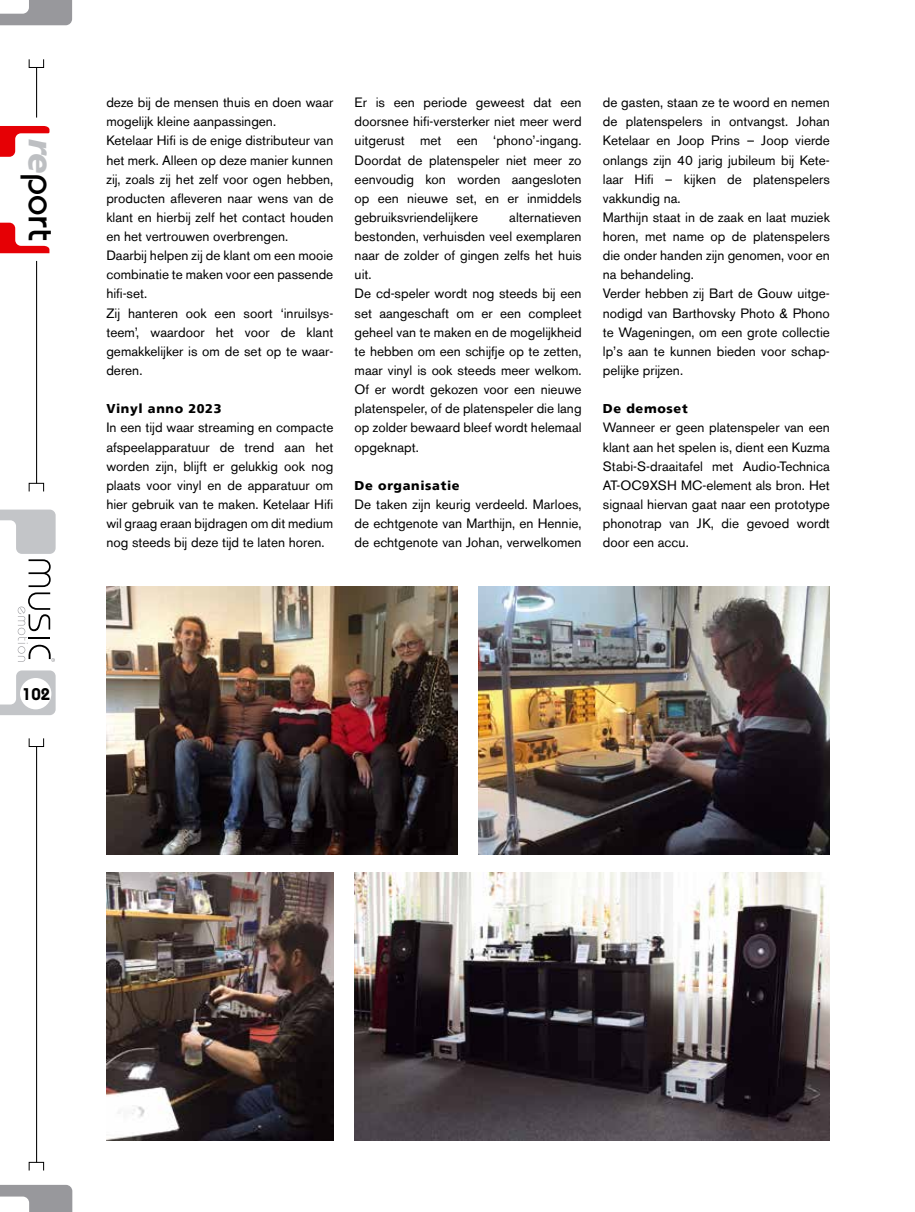
<style>
.page{position:relative;width:915px;height:1212px;background:#fff}
.page>*{position:absolute;margin:0;border:0;box-sizing:border-box;transform-origin:0 0}
.t1{font:500 33.9px "Bauhaus";color:#000}
.t2{font:600 16.95px "Bauhaus";color:#000}
.t3{font:13.5px/19.2px "Akzidenz Grotesk BE";color:#000;text-align:justify}
.t4{font:900 12.75px "Frutiger LT";letter-spacing:.05em;color:#000}
.s1{font-family:"Frutiger";font-weight:900;font-style:italic;color:#bdbfc2}
</style>
<div class="page">
<img style="left:354px;top:872px;width:475px;height:268px">
<img style="left:478px;top:587px;width:351px;height:267px">
<img style="left:106px;top:872px;width:227px;height:268px">
<img style="left:106px;top:587px;width:351px;height:268px">
<svg style="left:0;top:0;width:72px;height:25px"></svg>
<svg style="left:0;top:670px;width:56px;height:45px"></svg>
<svg style="left:0;top:510px;width:56px;height:152px"></svg>
<svg style="left:0;top:1185px;width:72px;height:27px"></svg>
<hr style="left:36px;top:67px;width:1px;height:51px;background:#000">
<div style="left:29px;top:59px;width:15px;height:9px;border:1px solid #000"></div>
<hr style="left:36px;top:746px;width:1px;height:416px;background:#000">
<div style="left:29px;top:738px;width:15px;height:9px;border:1px solid #000"></div>
<div style="left:29px;top:1162px;width:15px;height:9px;border:1px solid #000"></div>
<div style="left:20px;top:678px;width:31px;height:31px;background:#fff;border-radius:50%"></div>
<div style="left:29px;top:483px;width:15px;height:9px;border:1px solid #000"></div>
<hr style="left:36px;top:261px;width:1px;height:222px;background:#000">
<svg style="left:0;top:223px;width:49px;height:30px"></svg>
<svg style="left:0;top:126px;width:49px;height:31px"></svg>
<h1 class="t1" style="left:64px;top:139px;width:103px;rotate:90deg"><span class="s1">re</span>port</h1>
<p class="t2" style="left:22px;top:684px;width:30px">102</p>
<p class="t3" style="left:106px;top:93px;width:228px;text-align:left">deze bij de mensen thuis en doen waar mogelijk kleine aanpassingen.<br>Ketelaar Hifi is de enige distributeur van het merk. Alleen op deze manier kunnen zij, zoals zij het zelf voor ogen hebben, producten afleveren naar wens van de klant en hierbij zelf het contact houden en het vertrouwen overbrengen.<br>Daarbij helpen zij de klant om een mooie combinatie te maken voor een passende hifi-set.<br>Zij hanteren ook een soort ‘inruilsys&shy;teem’, waardoor het voor de klant gemakkelijker is om de set op te waar&shy;deren.</p>
<p class="t4" style="left:106px;top:401px;width:117px">Vinyl anno 2023</p>
<p class="t3" style="left:106px;top:418px;width:228px">In een tijd waar streaming en compacte afspeelapparatuur de trend aan het worden zijn, blijft er gelukkig ook nog plaats voor vinyl en de apparatuur om hier gebruik van te maken. Ketelaar Hifi wil graag eraan bijdragen om dit medium nog steeds bij deze tijd te laten horen.</p>
<p class="t3" style="left:354px;top:93px;width:228px">Er is een periode geweest dat een doorsnee hifi-versterker niet meer werd uitgerust met een ‘phono’-ingang.<br>Doordat de platenspeler niet meer zo eenvoudig kon worden aangesloten op een nieuwe set, en er inmiddels gebruiksvriendelijkere</p>
<p class="t3" style="left:354px;top:208px;width:228px;text-align:left;text-indent:154px">alternatieven bestonden, verhuisden veel exemplaren naar de zolder of gingen zelfs het huis uit.<br>De cd-speler wordt nog steeds bij een set aangeschaft om er een compleet geheel van te maken en de mogelijkheid te hebben om een schijfje op te zetten, maar vinyl is ook steeds meer welkom.<br>Of er wordt gekozen voor een nieuwe platenspeler, of de platenspeler die lang op zolder bewaard bleef wordt helemaal opgeknapt.</p>
<p class="t4" style="left:354px;top:478px;width:107px">De organisatie</p>
<p class="t3" style="left:354px;top:495px;width:228px">De taken zijn keurig verdeeld. Marloes, de echtgenote van Marthijn, en Hennie, de echtgenote van Johan, verwelkomen</p>
<p class="t3" style="left:602px;top:93px;width:228px;text-align:left">de gasten, staan ze te woord en nemen de platenspelers in ontvangst. Johan<br>Ketelaar en Joop Prins – Joop vierde onlangs zijn 40 jarig jubileum bij Kete&shy;laar Hifi – kijken de platenspelers vakkundig na.<br>Marthijn staat in de zaak en laat muziek horen, met name op de platenspelers die onder handen zijn genomen, voor en na behandeling.<br>Verder hebben zij Bart de Gouw uitge&shy;nodigd van Barthovsky Photo &amp; Phono te Wageningen, om een grote collectie lp’s aan te kunnen bieden voor schap&shy;pelijke prijzen.</p>
<p class="t4" style="left:602px;top:401px;width:86px">De demoset</p>
<p class="t3" style="left:602px;top:418px;width:228px">Wanneer er geen platenspeler van een klant aan het spelen is, dient een Kuzma Stabi-S-draaitafel met Audio-Technica AT-OC9XSH MC-element als bron. Het signaal hiervan gaat naar een prototype phonotrap van JK, die gevoed wordt door een accu.</p>
</div>
